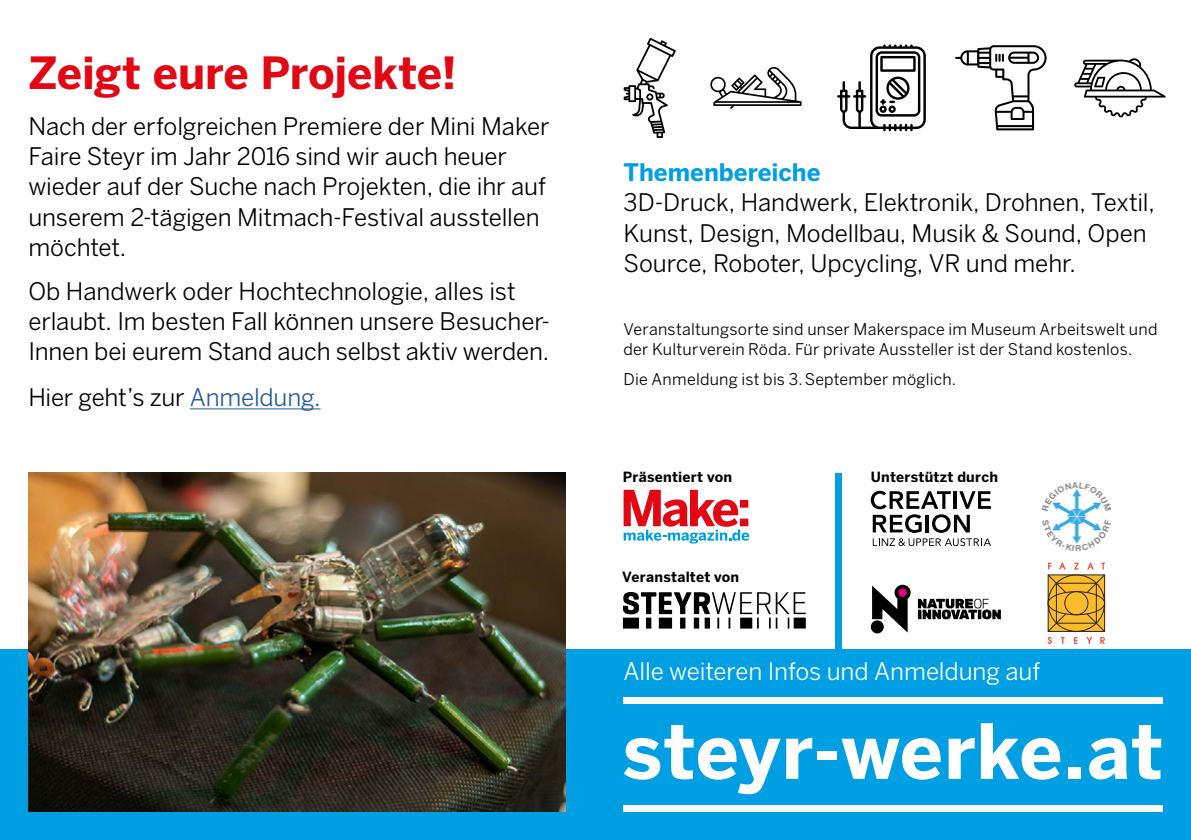
<style>
.page{position:relative;width:1191px;height:840px;background:#fff}
.page>*{position:absolute;margin:0;border:0;box-sizing:border-box;transform-origin:0 0}
.t1{font:700 75.2px "Benton Sans";letter-spacing:.005em;color:#fff}
.t2{font:700 44px "Benton Sans";letter-spacing:-.005em;color:#e30613}
.t3{font:24px/30px "Benton Sans";letter-spacing:-.005em;color:#000}
.t4{font:24px "Benton Sans";letter-spacing:-.005em;color:#fff}
.t5{font:700 24px "Benton Sans";color:#009fe3}
.t6{font:16px/20px "Benton Sans";letter-spacing:.015em;color:#000}
.t7{font:700 14px "Benton Sans";letter-spacing:.02em;color:#000}
.s1{color:#275b9b}
</style>
<div class="page">
<div style="left:0;top:649px;width:1191px;height:190px;background:#009fe3"></div>
<hr style="left:190px;top:408px;width:130px;height:1px;background:#275b9b">
<div style="left:623px;top:696px;width:539px;height:6px;background:#fff"></div>
<div style="left:623px;top:804px;width:539px;height:7px;background:#fff"></div>
<svg style="left:623px;top:592px;width:183px;height:36px"></svg>
<svg style="left:623px;top:489px;width:126px;height:54px"></svg>
<img style="left:28px;top:472px;width:537px;height:339px">
<svg style="left:837px;top:44px;width:89px;height:87px"></svg>
<svg style="left:955px;top:45px;width:91px;height:85px"></svg>
<svg style="left:623px;top:38px;width:53px;height:100px"></svg>
<svg style="left:710px;top:67px;width:91px;height:42px"></svg>
<svg style="left:1074px;top:58px;width:91px;height:59px"></svg>
<svg style="left:870px;top:584px;width:131px;height:49px"></svg>
<div style="left:898px;top:588px;width:8px;height:8px;background:#e6007d;border-radius:50%"></div>
<svg style="left:872px;top:538px;width:119px;height:8px"></svg>
<svg style="left:870px;top:490px;width:120px;height:42px"></svg>
<img style="left:1042px;top:482px;width:68px;height:68px">
<div style="left:835px;top:472px;width:7px;height:185px;background:#009fe3"></div>
<svg style="left:1047px;top:562px;width:58px;height:81px"></svg>
<h2 class="t2" style="left:28px;top:47px;width:430px">Zeigt eure Projekte!</h2>
<p class="t3" style="left:28px;top:111px;width:522px">Nach der erfolgreichen Premiere der Mini Maker Faire Steyr im Jahr 2016 sind wir auch heuer wieder auf der Suche nach Projekten, die ihr auf unserem 2-tägigen Mitmach-Festival ausstellen möchtet.</p>
<p class="t3" style="left:28px;top:275px;width:522px">Ob Handwerk oder Hochtechnologie, alles ist erlaubt. Im besten Fall können unsere Besucher-<br>Innen bei eurem Stand auch selbst aktiv werden.</p>
<p class="t3" style="left:28px;top:381px;width:294px">Hier geht’s zur <span class="s1">Anmeldung.</span></p>
<p class="t5" style="left:623px;top:158px;width:198px">Themenbereiche</p>
<p class="t3" style="left:623px;top:187px;width:533px">3D-Druck, Handwerk, Elektronik, Drohnen, Textil,<br>Kunst, Design, Modellbau, Musik &amp; Sound, Open<br>Source, Roboter, Upcycling, VR und mehr.</p>
<p class="t6" style="left:623px;top:318px;width:535px">Veranstaltungsorte sind unser Makerspace im Museum Arbeitswelt und der Kulturverein Röda. Für private Aussteller ist der Stand kostenlos.</p>
<p class="t6" style="left:623px;top:368px;width:334px">Die Anmeldung ist bis 3.September möglich.</p>
<p class="t7" style="left:623px;top:468px;width:111px">Präsentiert von</p>
<p class="t7" style="left:870px;top:468px;width:129px">Unterstützt durch</p>
<p class="t7" style="left:622px;top:568px;width:118px">Veranstaltet von</p>
<p class="t4" style="left:623px;top:656px;width:418px">Alle weiteren Infos und Anmeldung auf</p>
<h1 class="t1" style="left:622px;top:706px;width:542px">steyr-werke.at</h1>
</div>
